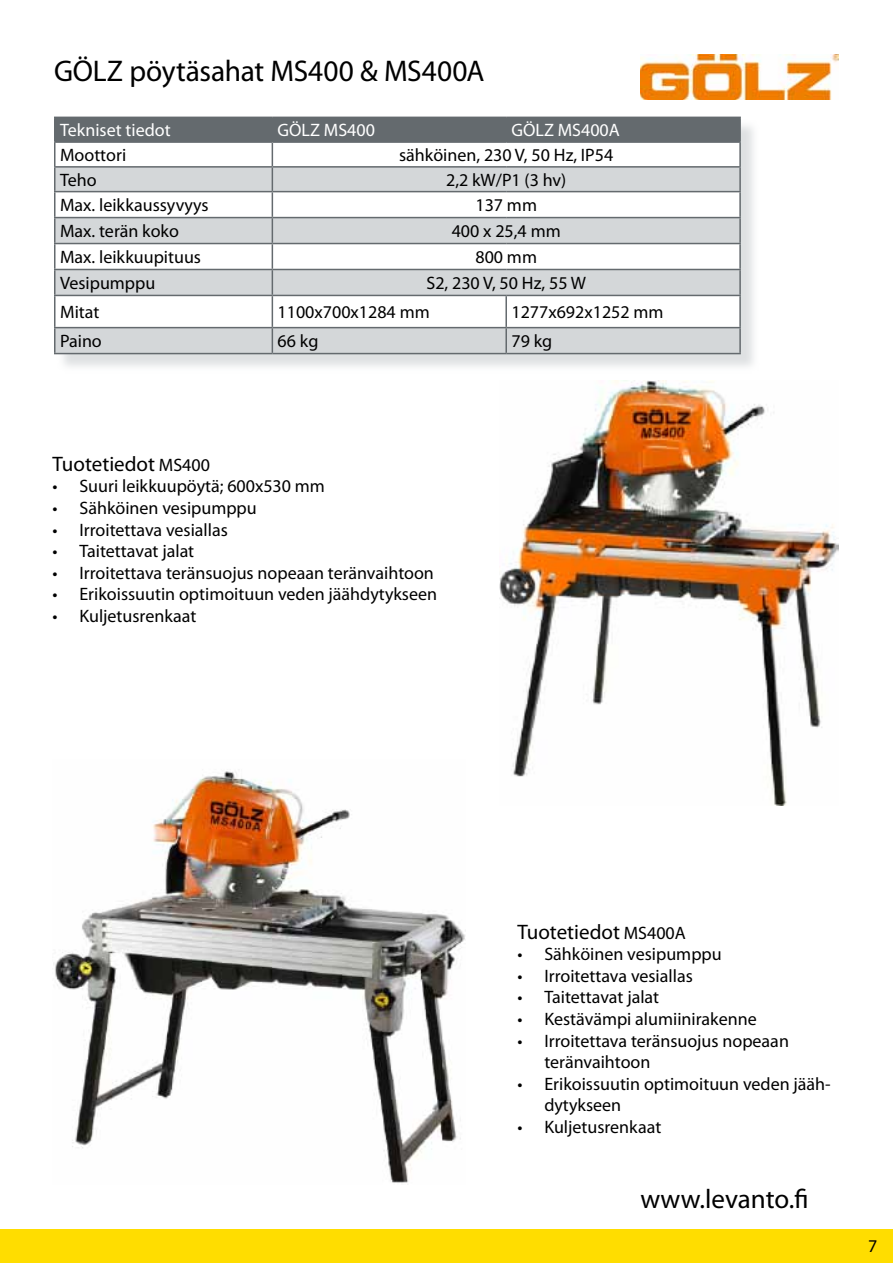
<style>
.page{position:relative;width:893px;height:1263px;background:#fff}
.page>*{position:absolute;margin:0;border:0;box-sizing:border-box;transform-origin:0 0}
.t1{font:30px "Myriad Pro";letter-spacing:-.005em;color:#000}
.t2{font:27px "Myriad Pro";color:#000}
.t3{font:21px "Myriad Pro";color:#000}
.t4{font:18px/21.6px "Myriad Pro";color:#000}
.t5{font:18px "Myriad Pro";color:#fff}
.s1{font-size:18px}
</style>
<div class="page">
<div style="left:0;top:1229px;width:893px;height:34px;background:#fd0"></div>
<img style="left:640px;top:54px;width:199px;height:46px">
<img style="left:53px;top:771px;width:413px;height:412px">
<div style="left:56px;top:119px;width:703px;height:254px;background:#d4d7d9;opacity:.75"></div>
<svg style="left:56px;top:296px;width:683px;height:57px"></svg>
<hr style="left:54px;top:117px;width:218px;height:1px;background:#646a6e">
<hr style="left:54px;top:118px;width:2px;height:23px;background:#646a6e">
<hr style="left:506px;top:117px;width:235px;height:1px;background:#646a6e">
<hr style="left:54px;top:141px;width:218px;height:2px;background:#646a6e">
<hr style="left:54px;top:143px;width:2px;height:23px;background:#646a6e">
<hr style="left:506px;top:141px;width:235px;height:2px;background:#646a6e">
<hr style="left:54px;top:166px;width:218px;height:2px;background:#646a6e">
<hr style="left:54px;top:168px;width:2px;height:23px;background:#646a6e">
<hr style="left:506px;top:166px;width:235px;height:2px;background:#646a6e">
<hr style="left:54px;top:191px;width:218px;height:1px;background:#646a6e">
<hr style="left:54px;top:192px;width:2px;height:25px;background:#646a6e">
<hr style="left:506px;top:191px;width:235px;height:1px;background:#646a6e">
<hr style="left:739px;top:192px;width:2px;height:25px;background:#646a6e">
<hr style="left:54px;top:217px;width:218px;height:1px;background:#646a6e">
<hr style="left:54px;top:218px;width:2px;height:25px;background:#646a6e">
<hr style="left:506px;top:217px;width:235px;height:1px;background:#646a6e">
<hr style="left:739px;top:218px;width:2px;height:25px;background:#646a6e">
<hr style="left:54px;top:243px;width:218px;height:1px;background:#646a6e">
<hr style="left:54px;top:244px;width:2px;height:25px;background:#646a6e">
<hr style="left:506px;top:243px;width:235px;height:1px;background:#646a6e">
<hr style="left:739px;top:244px;width:2px;height:25px;background:#646a6e">
<hr style="left:54px;top:269px;width:218px;height:1px;background:#646a6e">
<hr style="left:54px;top:270px;width:2px;height:25px;background:#646a6e">
<hr style="left:506px;top:269px;width:235px;height:1px;background:#646a6e">
<hr style="left:54px;top:295px;width:218px;height:1px;background:#646a6e">
<hr style="left:54px;top:296px;width:2px;height:31px;background:#646a6e">
<hr style="left:272px;top:295px;width:234px;height:1px;background:#646a6e">
<hr style="left:272px;top:296px;width:1px;height:31px;background:#646a6e">
<hr style="left:506px;top:295px;width:235px;height:1px;background:#646a6e">
<hr style="left:505px;top:296px;width:2px;height:31px;background:#646a6e">
<hr style="left:739px;top:296px;width:2px;height:31px;background:#646a6e">
<hr style="left:54px;top:327px;width:218px;height:1px;background:#646a6e">
<hr style="left:54px;top:328px;width:2px;height:25px;background:#646a6e">
<hr style="left:272px;top:327px;width:234px;height:1px;background:#646a6e">
<svg style="left:272px;top:328px;width:1px;height:25px"></svg>
<hr style="left:506px;top:327px;width:235px;height:1px;background:#646a6e">
<hr style="left:505px;top:328px;width:2px;height:25px;background:#646a6e">
<hr style="left:739px;top:328px;width:2px;height:25px;background:#646a6e">
<hr style="left:54px;top:353px;width:218px;height:1px;background:#646a6e">
<hr style="left:272px;top:353px;width:234px;height:1px;background:#646a6e">
<hr style="left:506px;top:353px;width:235px;height:1px;background:#646a6e">
<hr style="left:739px;top:118px;width:2px;height:23px;background:#646a6e">
<hr style="left:739px;top:143px;width:2px;height:23px;background:#646a6e">
<hr style="left:739px;top:168px;width:2px;height:23px;background:#646a6e">
<svg style="left:55px;top:117px;width:685px;height:178px"></svg>
<hr style="left:739px;top:270px;width:2px;height:25px;background:#646a6e">
<img style="left:499px;top:381px;width:340px;height:424px">
<h1 class="t1" style="left:54px;top:52px;width:432px">GÖLZ pöytäsahat MS400 &amp; MS400A</h1>
<p class="t5" style="left:60px;top:119px;width:112px">Tekniset tiedot</p>
<p class="t5" style="left:278px;top:119px;width:99px">GÖLZ MS400</p>
<p class="t5" style="left:511px;top:119px;width:110px">GÖLZ MS400A</p>
<p class="t4" style="left:60px;top:144px;width:68px">Moottori</p>
<p class="t4" style="left:399px;top:144px;width:216px">sähköinen, 230 V, 50 Hz, IP54</p>
<p class="t4" style="left:60px;top:169px;width:38px">Teho</p>
<p class="t4" style="left:446px;top:169px;width:122px">2,2 kW/P1 (3 hv)</p>
<p class="t4" style="left:60px;top:194px;width:150px">Max. leikkaussyvyys</p>
<p class="t4" style="left:475px;top:194px;width:63px">137 mm</p>
<p class="t4" style="left:60px;top:220px;width:120px">Max. terän koko</p>
<p class="t4" style="left:452px;top:220px;width:110px">400 x 25,4 mm</p>
<p class="t4" style="left:60px;top:246px;width:143px">Max. leikkuupituus</p>
<p class="t4" style="left:475px;top:246px;width:63px">800 mm</p>
<p class="t4" style="left:60px;top:272px;width:97px">Vesipumppu</p>
<p class="t4" style="left:426px;top:272px;width:161px">S2, 230 V, 50 Hz, 55 W</p>
<p class="t4" style="left:60px;top:301px;width:41px">Mitat</p>
<p class="t4" style="left:278px;top:301px;width:154px">1100x700x1284 mm</p>
<p class="t4" style="left:511px;top:301px;width:154px">1277x692x1252 mm</p>
<p class="t4" style="left:60px;top:330px;width:43px">Paino</p>
<p class="t4" style="left:278px;top:330px;width:42px">66 kg</p>
<p class="t4" style="left:511px;top:330px;width:42px">79 kg</p>
<p class="t3" style="left:52px;top:451px;width:159px">Tuotetiedot <span class="s1">MS400</span></p>
<p class="t4" style="left:52px;top:475px;width:274px">• Suuri leikkuupöytä; 600x530 mm</p>
<p class="t4" style="left:52px;top:497px;width:206px">• Sähköinen vesipumppu</p>
<p class="t4" style="left:52px;top:518px;width:177px">• Irroitettava vesiallas</p>
<p class="t4" style="left:52px;top:540px;width:143px">• Taitettavat jalat</p>
<p class="t4" style="left:52px;top:562px;width:383px">• Irroitettava teränsuojus nopeaan teränvaihtoon</p>
<p class="t4" style="left:52px;top:583px;width:386px">• Erikoissuutin optimoituun veden jäähdytykseen</p>
<p class="t4" style="left:52px;top:605px;width:145px">• Kuljetusrenkaat</p>
<p class="t3" style="left:517px;top:918px;width:170px">Tuotetiedot <span class="s1">MS400A</span></p>
<p class="t4" style="left:517px;top:943px;width:206px">• Sähköinen vesipumppu</p>
<p class="t4" style="left:517px;top:965px;width:177px">• Irroitettava vesiallas</p>
<p class="t4" style="left:517px;top:986px;width:143px">• Taitettavat jalat</p>
<p class="t4" style="left:517px;top:1008px;width:241px">• Kestävämpi alumiinirakenne</p>
<p class="t4" style="left:544px;top:1029px;width:246px;text-indent:-27px">• Irroitettava teränsuojus nopeaan teränvaihtoon</p>
<p class="t4" style="left:544px;top:1073px;width:288px;text-indent:-27px">• Erikoissuutin optimoituun veden jääh&shy;dytykseen</p>
<p class="t4" style="left:517px;top:1116px;width:145px">• Kuljetusrenkaat</p>
<h2 class="t2" style="left:640px;top:1182px;width:170px">www.levanto.fi</h2>
<p class="t4" style="left:868px;top:1234px;width:11px">7</p>
</div>
